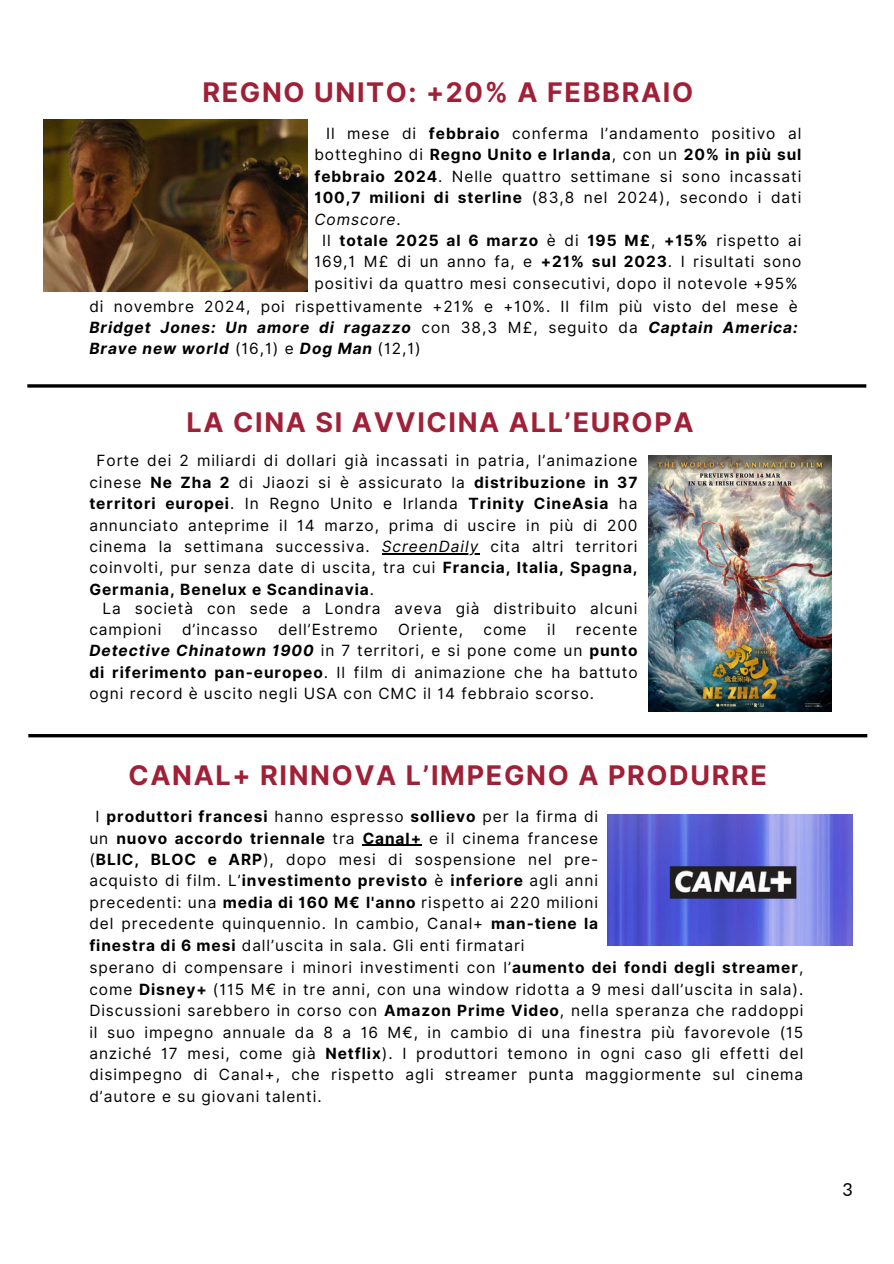
<style>
.page{position:relative;width:894px;height:1264px;background:#fff}
.page>*{position:absolute;margin:0;border:0;box-sizing:border-box;transform-origin:0 0}
.t1{font:700 27px "Inter";letter-spacing:.06em;color:#a02037}
.t2{font:18px "Aleo";color:#000}
.t3{font:15.45px/21.3px "Inter";letter-spacing:.06em;color:#000;text-align:justify}
.s1{font-weight:700}
.s2{font-style:italic}
.s3{font-weight:700;font-style:italic}
</style>
<div class="page">
<hr style="left:27px;top:384px;width:839px;height:3px;background:#000">
<img style="left:607px;top:814px;width:245px;height:131px">
<hr style="left:28px;top:734px;width:839px;height:3px;background:#000">
<img style="left:44px;top:120px;width:263px;height:171px">
<img style="left:648px;top:455px;width:183px;height:256px">
<hr style="left:362px;top:844px;width:60px;height:2px;background:#000">
<hr style="left:381px;top:553px;width:98px;height:1px;background:#000">
<h1 class="t1" style="left:202px;top:76px;width:492px">REGNO UNITO: +20% A FEBBRAIO</h1>
<p class="t3" style="left:314px;top:123px;width:488px;text-indent:12px">Il mese di <span class="s1">febbraio</span> conferma l’andamento positivo al botteghino di <span class="s1">Regno Unito e Irlanda</span>, con un <span class="s1">20% in più sul febbraio 2024</span>. Nelle quattro settimane si sono incassati <span class="s1">100,7 milioni di sterline</span> (83,8 nel 2024), secondo i dati <span class="s2">Comscore</span>.</p>
<p class="t3" style="left:314px;top:230px;width:488px;text-align:center">Il <span class="s1">totale 2025 al 6 marzo</span> è di <span class="s1">195 M£</span>, <span class="s1">+15%</span> rispetto ai<br>169,1 M£ di un anno fa, e <span class="s1">+21% sul 2023</span>. I risultati sono positivi da quattro mesi consecutivi, dopo il notevole +95%</p>
<p class="t3" style="left:89px;top:295px;width:709px">di novembre 2024, poi rispettivamente +21% e +10%. Il film più visto del mese è <span class="s3">Bridget Jones: Un amore di ragazzo</span> con 38,3 M£, seguito da <span class="s3">Captain America:<br>Brave new world</span> (16,1) e <span class="s3">Dog Man</span> (12,1)</p>
<p class="t1" style="left:186px;top:406px;width:508px">LA CINA SI AVVICINA ALL’EUROPA</p>
<p class="t3" style="left:89px;top:450px;width:549px;text-indent:7px">Forte dei 2 miliardi di dollari già incassati in patria, l’animazione cinese <span class="s1">Ne Zha 2</span> di Jiaozi si è assicurato la <span class="s1">distribuzione in 37 territori europei</span>. In Regno Unito e Irlanda <span class="s1">Trinity CineAsia</span> ha annunciato anteprime il 14 marzo, prima di uscire in più di 200 cinema la settimana successiva.</p>
<p class="t3" style="left:89px;top:535px;width:549px;text-indent:292px"><span class="s2">ScreenDaily</span> cita altri territori coinvolti, pur senza date di uscita, tra cui <span class="s1">Francia, Italia, Spagna, Germania, Benelux e Scandinavia</span>.</p>
<h1 class="t3" style="left:89px;top:597px;width:549px;text-indent:13px">La società con sede a Londra aveva già distribuito alcuni campioni</h1>
<h1 class="t3" style="left:182px;top:618px;width:77px">d’incasso</h1>
<h1 class="t3" style="left:278px;top:618px;width:101px">dell’Estremo</h1>
<h1 class="t3" style="left:398px;top:618px;width:66px">Oriente,</h1>
<h1 class="t3" style="left:483px;top:618px;width:45px">come</h1>
<h1 class="t3" style="left:547px;top:618px;width:10px">il</h1>
<h1 class="t3" style="left:89px;top:618px;width:549px;text-indent:486px">recente <span class="s3">Detective Chinatown 1900</span> in 7 territori, e si pone come un <span class="s1">punto di riferimento pan-europeo</span>. Il film di animazione che ha battuto ogni record è uscito negli USA con CMC il 14 febbraio scorso.</h1>
<p class="t1" style="left:128px;top:759px;width:639px">CANAL+ RINNOVA L’IMPEGNO A PRODURRE</p>
<p class="t3" style="left:89px;top:806px;width:510px;text-indent:6px">I <span class="s1">produttori francesi</span> hanno espresso <span class="s1">sollievo</span> per la firma di un <span class="s1">nuovo accordo triennale</span> tra <span class="s1">Canal+</span> e il cinema francese (<span class="s1">BLIC, BLOC e ARP</span>), dopo mesi di sospensione nel pre&shy;acquisto di film. L’<span class="s1">investimento previsto</span> è <span class="s1">inferiore</span> agli anni precedenti: una <span class="s1">media di 160 M€ l'anno</span> rispetto ai 220 milioni del precedente quinquennio. In cambio, Canal+ <span class="s1">man-tiene la finestra di 6 mesi</span> dall’uscita in sala. Gli enti firmatari</p>
<h1 class="t3" style="left:89px;top:957px;width:715px">sperano di compensare i minori investimenti con l’<span class="s1">aumento dei fondi degli streamer</span>, come <span class="s1">Disney+</span> (115 M€ in tre anni, con una window ridotta a 9 mesi dall’uscita in sala).<br>Discussioni sarebbero in corso con <span class="s1">Amazon Prime Video</span>, nella speranza che raddoppi il suo impegno annuale da 8 a 16 M€, in cambio di una finestra più favorevole (15 anziché 17 mesi, come già <span class="s1">Netflix</span>). I produttori temono in ogni caso gli effetti del disimpegno di Canal+, che rispetto agli streamer punta maggiormente sul cinema d’autore e su giovani talenti.</h1>
<p class="t2" style="left:842px;top:1179px;width:11px">3</p>
</div>
